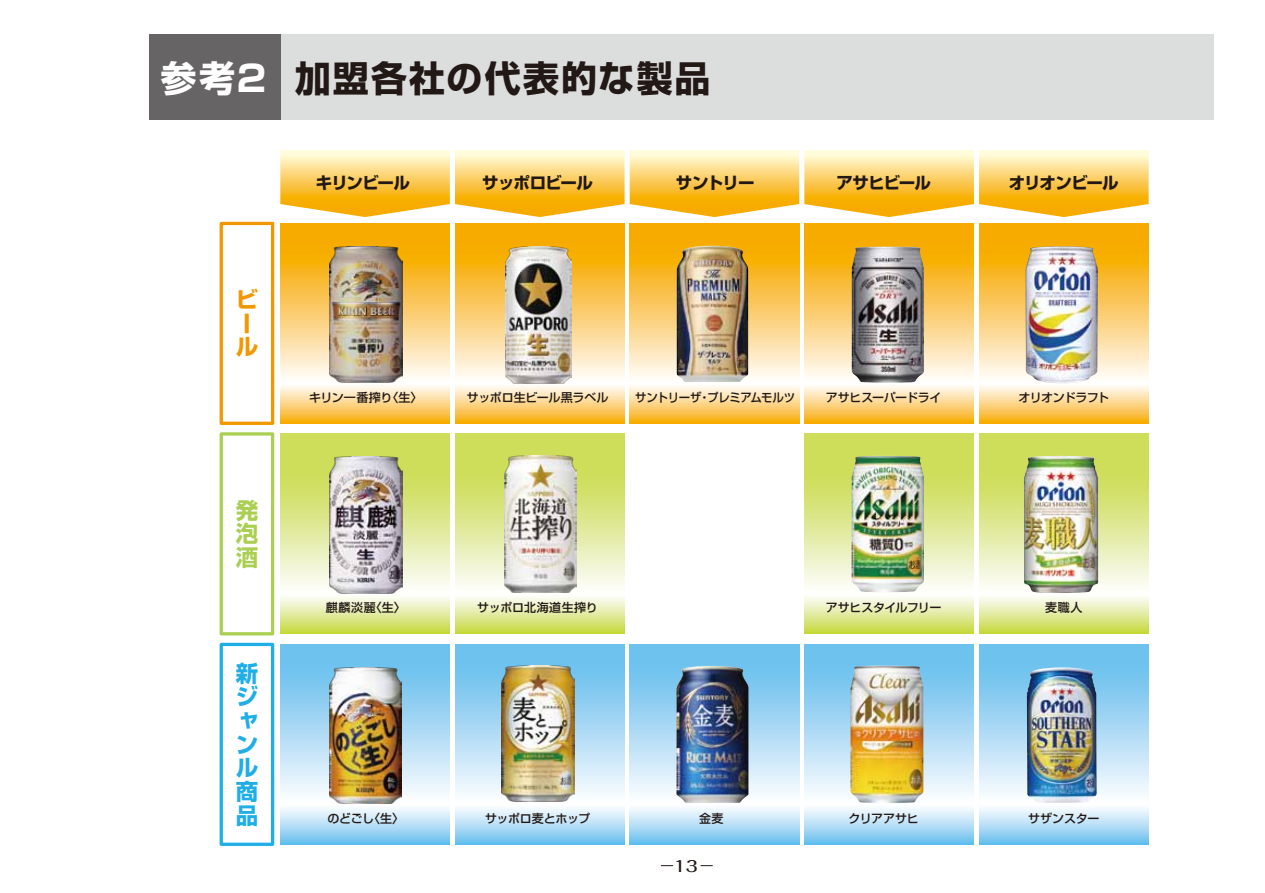
<style>
.page{position:relative;width:1265px;height:893px;background:#fff}
.page>*{position:absolute;margin:0;border:0;box-sizing:border-box;transform-origin:0 0}
.t1{font:700 36px "Shin Go Pro";letter-spacing:.055em;color:#221815}
.t2{font:700 22.5px/23.7px "Shin Go Pro";color:#20aee6;text-align:justify}
.t3{font:700 22.5px/23.7px "Shin Go Pro";color:#f39700}
.t4{font:700 22.5px/23.7px "Shin Go Pro";color:#aacf52;text-align:justify}
.t5{font:700 16.5px "Shin Go Pro";letter-spacing:-.05em;color:#221815}
.t6{font:500 15px "Folk Pro";color:#221815;scale:1.15 1}
.t7{font:500 12px "Shin Go Pro";letter-spacing:-.025em;color:#221815}
.t8{font:500 12px "Shin Go Pro";letter-spacing:-.025em;color:#221815;scale:.95 1}
.t9{font:500 12px "Shin Go Pro";color:#221815}
.t10{font:500 12px "Shin Go Pro";letter-spacing:-.055em;color:#221815}
.s1{color:#fff}
</style>
<div class="page">
<svg style="left:804px;top:223px;width:169px;height:200px;background:#f9cb67"></svg>
<svg style="left:804px;top:644px;width:169px;height:200px;background:#a9daf4"></svg>
<svg style="left:804px;top:434px;width:169px;height:200px;background:#dee893"></svg>
<svg style="left:280px;top:223px;width:170px;height:200px;background:#f9cb67"></svg>
<svg style="left:280px;top:644px;width:170px;height:200px;background:#a9d9f4"></svg>
<svg style="left:280px;top:434px;width:170px;height:200px;background:#dee892"></svg>
<svg style="left:455px;top:223px;width:169px;height:200px;background:#facb68"></svg>
<svg style="left:455px;top:644px;width:169px;height:200px;background:#aad9f4"></svg>
<svg style="left:455px;top:434px;width:169px;height:200px;background:#dee893"></svg>
<svg style="left:629px;top:223px;width:170px;height:200px;background:#facc68"></svg>
<svg style="left:629px;top:644px;width:170px;height:200px;background:#aadaf4"></svg>
<svg style="left:979px;top:223px;width:169px;height:200px;background:#facb67"></svg>
<svg style="left:280px;top:150px;width:868px;height:67px;background:#fbd371"></svg>
<svg style="left:979px;top:644px;width:169px;height:200px;background:#a9daf4"></svg>
<svg style="left:979px;top:434px;width:169px;height:200px;background:#dee892"></svg>
<div style="left:219px;top:222px;width:55px;height:203px;border:3px solid #f39700"></div>
<div style="left:219px;top:643px;width:55px;height:203px;border:3px solid #20aee6"></div>
<div style="left:219px;top:432px;width:55px;height:203px;border:3px solid #aacf52"></div>
<img style="left:1026px;top:667px;width:70px;height:136px">
<img style="left:329px;top:668px;width:73px;height:136px">
<img style="left:501px;top:665px;width:73px;height:137px">
<div style="left:149px;top:34px;width:1064px;height:85px;background:#dcdddd"></div>
<div style="left:149px;top:34px;width:132px;height:85px;background:#666464"></div>
<svg style="left:700px;top:865px;width:12px;height:1px"></svg>
<img style="left:676px;top:666px;width:72px;height:137px">
<img style="left:676px;top:246px;width:72px;height:136px">
<img style="left:329px;top:246px;width:73px;height:137px">
<img style="left:505px;top:246px;width:66px;height:137px">
<img style="left:329px;top:456px;width:74px;height:137px">
<img style="left:504px;top:456px;width:72px;height:136px">
<img style="left:1025px;top:246px;width:72px;height:137px">
<img style="left:850px;top:666px;width:73px;height:137px">
<img style="left:851px;top:247px;width:72px;height:136px">
<img style="left:851px;top:456px;width:72px;height:136px">
<img style="left:1023px;top:456px;width:75px;height:137px">
<h1 class="t1" style="left:160px;top:50px;width:551px"><span class="s1">参考2</span> 加盟各社の代表的な製品</h1>
<h2 class="t3" style="left:236px;top:285px;width:23px">ビール</h2>
<h2 class="t4" style="left:236px;top:496px;width:24px">発泡酒</h2>
<h2 class="t2" style="left:236px;top:659px;width:23px">新ジャンル商品</h2>
<h3 class="t5" style="left:316px;top:170px;width:96px">キリンビール</h3>
<h3 class="t5" style="left:482px;top:170px;width:112px">サッポロビール</h3>
<h3 class="t5" style="left:1008px;top:170px;width:111px">オリオンビール</h3>
<h3 class="t5" style="left:836px;top:170px;width:96px">アサヒビール</h3>
<h3 class="t5" style="left:675px;top:170px;width:80px">サントリー</h3>
<p class="t8" style="left:635px;top:387px;width:170px">サントリーザ・プレミアムモルツ</p>
<p class="t7" style="left:309px;top:387px;width:115px">キリン一番搾り〈生〉</p>
<p class="t7" style="left:466px;top:387px;width:143px">サッポロ生ビール黒ラベル</p>
<p class="t10" style="left:1018px;top:387px;width:92px">オリオンドラフト</p>
<p class="t7" style="left:825px;top:387px;width:117px">アサヒスーパードライ</p>
<p class="t7" style="left:326px;top:598px;width:81px">麒麟淡麗〈生〉</p>
<p class="t9" style="left:477px;top:598px;width:122px">サッポロ北海道生搾り</p>
<p class="t7" style="left:1045px;top:598px;width:39px">麦職人</p>
<p class="t7" style="left:825px;top:598px;width:117px">アサヒスタイルフリー</p>
<p class="t7" style="left:327px;top:808px;width:78px">のどごし〈生〉</p>
<p class="t7" style="left:485px;top:808px;width:106px">サッポロ麦とホップ</p>
<p class="t7" style="left:1027px;top:808px;width:73px">サザンスター</p>
<p class="t7" style="left:699px;top:808px;width:26px">金麦</p>
<p class="t7" style="left:848px;top:808px;width:72px">クリアアサヒ</p>
<p class="t6" style="left:673px;top:853px;width:22px">13</p>
</div>
